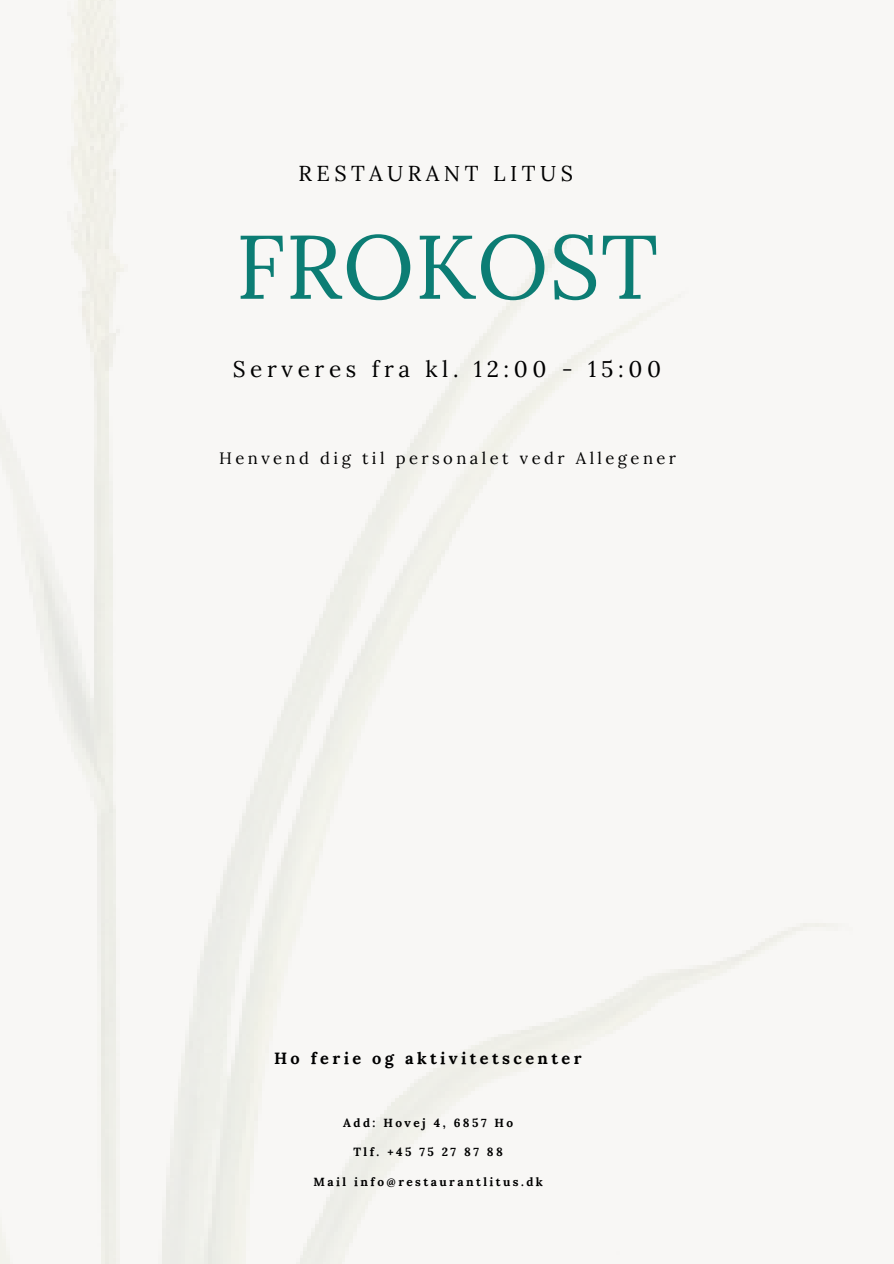
<style>
.page{position:relative;width:894px;height:1264px;background:#fff}
.page>*{position:absolute;margin:0;border:0;box-sizing:border-box;transform-origin:0 0}
.t1{font:90px "Lora";letter-spacing:.005em;color:#0c7d74}
.t2{font:22.65px "Lora";letter-spacing:.205em;color:#000}
.t3{font:21.6px "Lora";letter-spacing:.205em;color:#000}
.t4{font:16.65px "Lora";letter-spacing:.205em;color:#000}
.t5{font:700 16.35px "Lora";letter-spacing:.205em;color:#000}
.t6{font:700 11.85px "Lora";letter-spacing:.205em;color:#000}
</style>
<div class="page">
<div style="left:0;top:0;width:893px;height:1263px;background:#f8f7f5"></div>
<h3 class="t3" style="left:298px;top:159px;width:276px">RESTAURANT LITUS</h3>
<p class="t1" style="left:235px;top:208px;width:424px">FROKOST</p>
<h2 class="t2" style="left:233px;top:354px;width:430px">Serveres fra kl. 12:00 - 15:00</h2>
<h1 class="t4" style="left:219px;top:447px;width:458px">Henvend dig til personalet vedr Allegener</h1>
<h5 class="t5" style="left:274px;top:1048px;width:309px">Ho ferie og aktivitetscenter</h5>
<h4 class="t6" style="left:343px;top:1114px;width:172px">Add: Hovej 4, 6857 Ho</h4>
<p class="t6" style="left:353px;top:1144px;width:151px">Tlf. +45 75 27 87 88</p>
<p class="t6" style="left:313px;top:1173px;width:231px">Mail info@restaurantlitus.dk</p>
</div>
